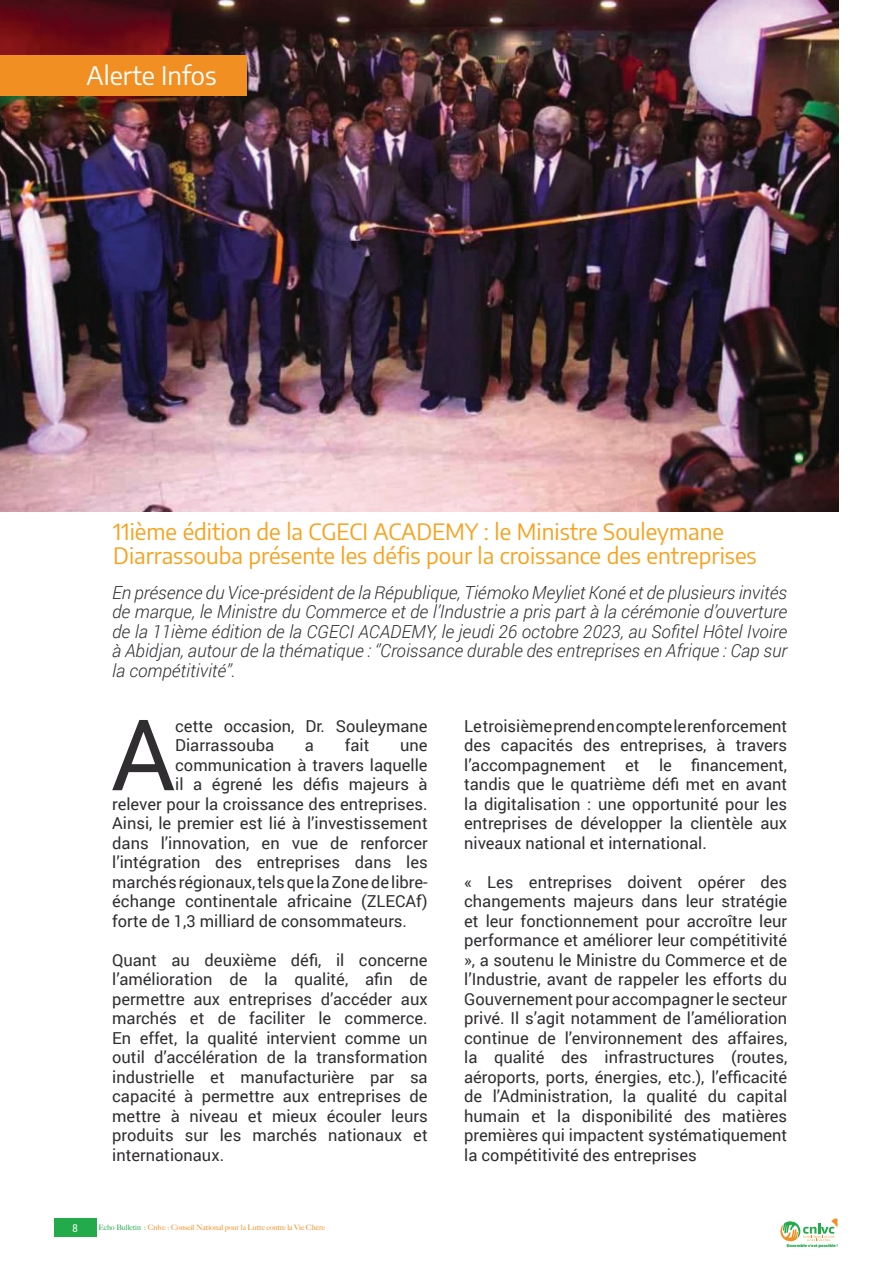
<style>
.page{position:relative;width:893px;height:1263px;background:#fff}
.page>*{position:absolute;margin:0;border:0;box-sizing:border-box;transform-origin:0 0}
.t1{font:98.85px "Roboto";color:#312e32}
.t2{font:25.5px "Encode Sans";color:#fff}
.t3{font:22.5px/24px "Encode Sans";color:#f8a11c}
.t4{font:italic 300 18px/19.5px "Roboto";color:#312e32;text-align:justify}
.t5{font:16.5px/19.5px "Roboto";color:#312e32;text-align:justify}
.t6{font:500 10.5px "Encode Sans Compressed";color:#fff}
.t7{font:500 7.5px "Big Caslon";color:#f28f23}
.t8{font:900 3.9px "Montserrat";color:#23aa4a}
.s1{color:#23aa4a}
</style>
<div class="page">
<div style="left:54px;top:1218px;width:42px;height:19px;background:#23aa4a"></div>
<svg style="left:780px;top:1218px;width:57px;height:24px"></svg>
<img style="left:0;top:0;width:839px;height:511px">
<div style="left:0;top:55px;width:247px;height:40px;background:#f28f23"></div>
<h2 class="t2" style="left:87px;top:57px;width:131px">Alerte Infos</h2>
<h3 class="t3" style="left:113px;top:518px;width:645px">11ième édition de la CGECI ACADEMY : le Ministre Souleymane<br>Diarrassouba présente les défis pour la croissance des entreprises</h3>
<p class="t4" style="left:112px;top:582px;width:676px">En présence du Vice-président de la République, Tiémoko Meyliet Koné et de plusieurs invités de marque, le Ministre du Commerce et de l’Industrie a pris part à la cérémonie d’ouverture de la 11ième édition de la CGECI ACADEMY, le jeudi 26 octobre 2023, au Sofitel Hôtel Ivoire à Abidjan, autour de la thématique : ‘’Croissance durable des entreprises en Afrique : Cap sur la compétitivité’’.</p>
<h1 class="t1" style="left:111px;top:686px;width:65px">A</h1>
<p class="t5" style="left:175px;top:715px;width:254px">cette occasion, Dr. Souleymane<br>Diarrassouba</p>
<p class="t5" style="left:305px;top:735px;width:11px">a</p>
<p class="t5" style="left:345px;top:735px;width:26px">fait</p>
<p class="t5" style="left:400px;top:735px;width:29px">une</p>
<p class="t5" style="left:175px;top:754px;width:254px">communication à travers laquelle</p>
<p class="t5" style="left:175px;top:774px;width:254px">il a égrené les défis majeurs à</p>
<p class="t5" style="left:112px;top:793px;width:317px">relever pour la croissance des entreprises.</p>
<p class="t5" style="left:112px;top:813px;width:317px">Ainsi, le premier est lié à l’investissement</p>
<p class="t5" style="left:112px;top:832px;width:317px">dans l’innovation, en vue de renforcer</p>
<p class="t5" style="left:112px;top:852px;width:317px">l’intégration des entreprises dans les</p>
<p class="t5" style="left:112px;top:871px;width:317px">marchés régionaux, tels que la Zone de libre-</p>
<p class="t5" style="left:112px;top:891px;width:317px">échange continentale africaine (ZLECAf)</p>
<p class="t5" style="left:112px;top:910px;width:296px">forte de 1,3 milliard de consommateurs.</p>
<p class="t5" style="left:112px;top:949px;width:317px">Quant au deuxième défi, il concerne l’amélioration de la qualité, afin de permettre aux entreprises d’accéder aux marchés et de faciliter le commerce.<br>En effet, la qualité intervient comme un outil d’accélération de la transformation industrielle et manufacturière par sa capacité à permettre aux entreprises de mettre à niveau et mieux écouler leurs produits sur les marchés nationaux et internationaux.</p>
<p class="t6" style="left:72px;top:1221px;width:7px">8</p>
<p class="t7" style="left:98px;top:1221px;width:228px"><span class="s1">Echo Bulletin :</span> Cnlvc : Conseil National pour la Lutte contre la Vie Chère</p>
<p class="t5" style="left:464px;top:715px;width:325px">Le troisième prend en compte le renforcement des capacités des entreprises, à travers l’accompagnement et le financement, tandis que le quatrième défi met en avant la digitalisation : une opportunité pour les entreprises de développer la clientèle aux niveaux national et international.</p>
<p class="t5" style="left:464px;top:871px;width:325px">« Les entreprises doivent opérer des changements majeurs dans leur stratégie et leur fonctionnement pour accroître leur performance et améliorer leur compétitivité », a soutenu le Ministre du Commerce et de l’Industrie, avant de rappeler les efforts du Gouvernement pour accompagner le secteur privé. Il s’agit notamment de l’amélioration continue de l’environnement des affaires, la qualité des infrastructures (routes, aéroports, ports, énergies, etc.), l’efficacité de l’Administration, la qualité du capital humain et la disponibilité des matières premières qui impactent systématiquement la compétitivité des entreprises</p>
<p class="t8" style="left:787px;top:1243px;width:53px">Ensemble c’est possible !</p>
</div>
